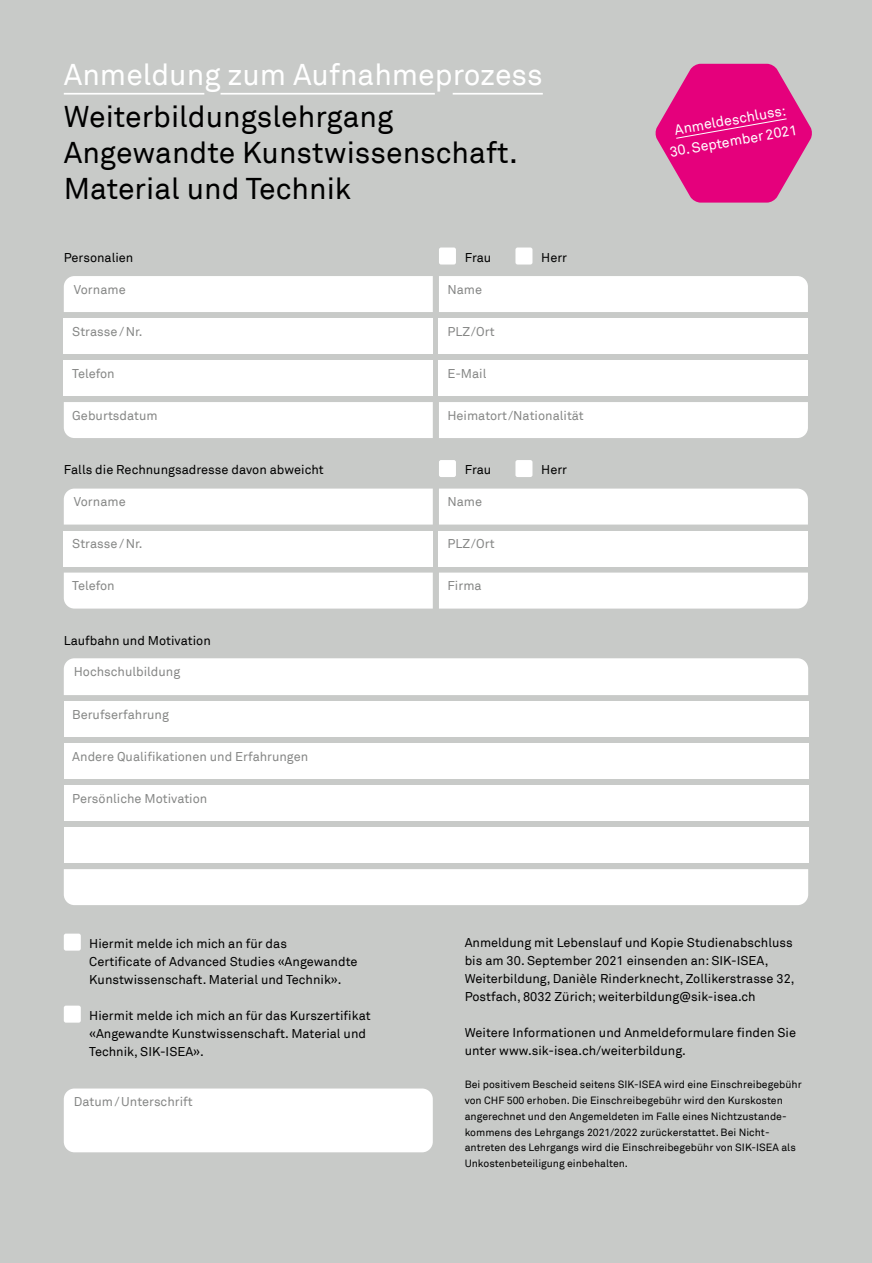
<style>
.page{position:relative;width:872px;height:1263px;background:#c8cac8}
.page>*{position:absolute;margin:0;border:0;box-sizing:border-box;transform-origin:0 0}
.t1{font:30px/36px "Akkurat";color:#000}
.t2{font:30px "Akkurat";color:#fff}
.t3{font:14.25px "Akkurat";color:#fff}
.t4{font:12.75px/18px "Akkurat";color:#000}
.t5{font:12.75px "Akkurat";color:#868786}
.t6{font:10.5px/15.8px "Akkurat";color:#000}
</style>
<div class="page">
<div style="left:439px;top:247px;width:17px;height:17px;background:#fff;border-radius:2px"></div>
<div style="left:515px;top:247px;width:17px;height:17px;background:#fff;border-radius:2px"></div>
<div style="left:64px;top:276px;width:369px;height:36px;background:#fff"></div>
<div style="left:439px;top:276px;width:369px;height:36px;background:#fff"></div>
<div style="left:64px;top:318px;width:369px;height:36px;background:#fff"></div>
<div style="left:439px;top:318px;width:369px;height:36px;background:#fff"></div>
<div style="left:64px;top:360px;width:369px;height:36px;background:#fff"></div>
<div style="left:439px;top:360px;width:369px;height:36px;background:#fff"></div>
<div style="left:64px;top:402px;width:369px;height:36px;background:#fff"></div>
<div style="left:439px;top:402px;width:369px;height:36px;background:#fff"></div>
<div style="left:439px;top:460px;width:17px;height:17px;background:#fff;border-radius:2px"></div>
<div style="left:515px;top:460px;width:17px;height:17px;background:#fff;border-radius:2px"></div>
<div style="left:64px;top:489px;width:369px;height:36px;background:#fff"></div>
<div style="left:439px;top:489px;width:369px;height:36px;background:#fff"></div>
<div style="left:64px;top:531px;width:369px;height:36px;background:#fff"></div>
<div style="left:439px;top:531px;width:369px;height:36px;background:#fff"></div>
<div style="left:64px;top:573px;width:369px;height:36px;background:#fff"></div>
<div style="left:439px;top:573px;width:369px;height:36px;background:#fff"></div>
<div style="left:64px;top:658px;width:744px;height:37px;background:#fff"></div>
<div style="left:64px;top:701px;width:744px;height:36px;background:#fff"></div>
<div style="left:64px;top:743px;width:744px;height:36px;background:#fff"></div>
<div style="left:64px;top:785px;width:744px;height:36px;background:#fff"></div>
<div style="left:64px;top:827px;width:744px;height:36px;background:#fff"></div>
<div style="left:64px;top:869px;width:744px;height:36px;background:#fff"></div>
<div style="left:64px;top:934px;width:17px;height:17px;background:#fff;border-radius:2px"></div>
<div style="left:64px;top:1006px;width:17px;height:17px;background:#fff;border-radius:2px"></div>
<div style="left:64px;top:1088px;width:369px;height:64px;background:#fff;border-radius:11px"></div>
<hr style="left:64px;top:93px;width:140px;height:2px;background:#fff">
<hr style="left:220px;top:93px;width:215px;height:2px;background:#fff">
<hr style="left:453px;top:93px;width:90px;height:2px;background:#fff">
<svg style="left:655px;top:64px;width:157px;height:139px"></svg>
<h1 class="t2" style="left:64px;top:57px;width:480px">Anmeldung zum Aufnahmeprozess</h1>
<h1 class="t1" style="left:64px;top:100px;width:456px">Weiterbildungslehrgang<br>Angewandte Kunstwissenschaft.<br>Material und Technik</h1>
<p class="t3" style="left:673px;top:121px;width:114px;rotate:-10deg">Anmeldeschluss:</p>
<p class="t3" style="left:668px;top:144px;width:131px;rotate:-10deg">30. September 2021</p>
<p class="t4" style="left:64px;top:248px;width:71px">Personalien</p>
<p class="t4" style="left:465px;top:248px;width:28px">Frau</p>
<p class="t4" style="left:541px;top:248px;width:27px">Herr</p>
<p class="t5" style="left:74px;top:282px;width:53px">Vorname</p>
<p class="t5" style="left:447px;top:282px;width:36px">Name</p>
<p class="t5" style="left:72px;top:324px;width:72px">Strasse/Nr.</p>
<p class="t5" style="left:447px;top:324px;width:49px">PLZ/Ort</p>
<p class="t5" style="left:72px;top:366px;width:44px">Telefon</p>
<p class="t5" style="left:447px;top:366px;width:41px">E-Mail</p>
<p class="t5" style="left:72px;top:408px;width:87px">Geburtsdatum</p>
<p class="t5" style="left:447px;top:408px;width:138px">Heimatort/Nationalität</p>
<p class="t4" style="left:64px;top:461px;width:261px">Falls die Rechnungsadresse davon abweicht</p>
<p class="t4" style="left:465px;top:461px;width:28px">Frau</p>
<p class="t4" style="left:541px;top:461px;width:27px">Herr</p>
<p class="t5" style="left:74px;top:494px;width:53px">Vorname</p>
<p class="t5" style="left:447px;top:494px;width:36px">Name</p>
<p class="t5" style="left:72px;top:536px;width:72px">Strasse/Nr.</p>
<p class="t5" style="left:447px;top:536px;width:49px">PLZ/Ort</p>
<p class="t5" style="left:72px;top:578px;width:44px">Telefon</p>
<p class="t5" style="left:447px;top:578px;width:36px">Firma</p>
<p class="t4" style="left:64px;top:631px;width:148px">Laufbahn und Motivation</p>
<p class="t5" style="left:74px;top:664px;width:108px">Hochschulbildung</p>
<p class="t5" style="left:72px;top:707px;width:98px">Berufserfahrung</p>
<p class="t5" style="left:72px;top:749px;width:237px">Andere Qualifikationen und Erfahrungen</p>
<p class="t5" style="left:72px;top:791px;width:137px">Persönliche Motivation</p>
<p class="t4" style="left:89px;top:934px;width:270px">Hiermit melde ich mich an für das<br>Certificate of Advanced Studies «Angewandte<br>Kunstwissenschaft. Material und Technik».</p>
<p class="t4" style="left:89px;top:1006px;width:283px">Hiermit melde ich mich an für das Kurszertifikat «Angewandte Kunstwissenschaft. Material und<br>Technik, SIK-ISEA».</p>
<p class="t5" style="left:74px;top:1094px;width:120px">Datum/Unterschrift</p>
<p class="t4" style="left:465px;top:933px;width:331px">Anmeldung mit Lebenslauf und Kopie Studienabschluss bis am 30. September 2021 einsenden an: SIK-ISEA, Weiterbildung, Danièle Rinderknecht, Zollikerstrasse 32, Postfach, 8032 Zürich; weiterbildung@sik-isea.ch</p>
<p class="t4" style="left:465px;top:1023px;width:333px">Weitere Informationen und Anmeldeformulare finden Sie unter www.sik-isea.ch/weiterbildung.</p>
<p class="t6" style="left:465px;top:1077px;width:338px">Bei positivem Bescheid seitens SIK-ISEA wird eine Einschreibegebühr von CHF 500 erhoben. Die Einschreibegebühr wird den Kurskosten angerechnet und den Angemeldeten im Falle eines Nichtzustande&shy;kommens des Lehrgangs 2021/2022 zurückerstattet. Bei Nicht&shy;antreten des Lehrgangs wird die Einschreibegebühr von SIK-ISEA als Unkostenbeteiligung einbehalten.</p>
</div>
